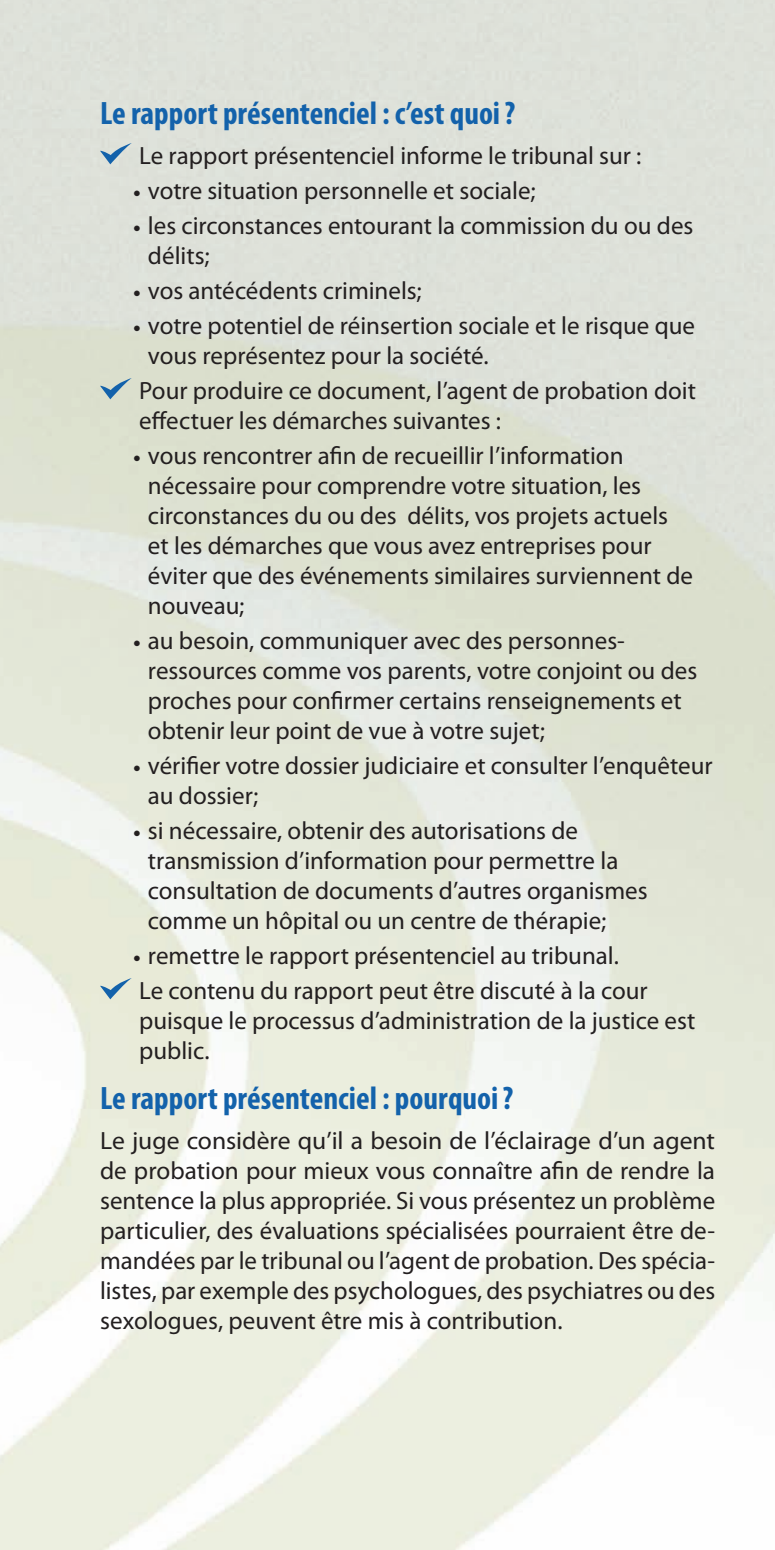
<style>
.page{position:relative;width:775px;height:1550px;background:#fff}
.page>*{position:absolute;margin:0;border:0;box-sizing:border-box;transform-origin:0 0}
.TITRE{font:700 condensed 32.5px "Myriad Pro";color:#1362ab}
.ÉNUM_1{font:25px/30px "Myriad Pro";color:#231f20}
.RÉGULIER{font:25px/30px "Myriad Pro";color:#231f20;text-align:justify}
.s1{font-family:"Helvetica";font-weight:300;font-stretch:condensed;font-size:15px}
</style>
<div class="page">
<svg style="left:100px;top:143px;width:32px;height:21px"></svg>
<svg style="left:100px;top:378px;width:32px;height:21px"></svg>
<svg style="left:100px;top:978px;width:32px;height:21px"></svg>
<p class="TITRE" style="left:100px;top:93px;width:417px">Le rapport présentenciel : c’est quoi?</p>
<p class="ÉNUM_1" style="left:139px;top:141px;width:504px">Le rapport présentenciel informe le tribunal sur :</p>
<p class="ÉNUM_1" style="left:132px;top:176px;width:404px"><span class="s1">•</span> votre situation personnelle et sociale;</p>
<p class="ÉNUM_1" style="left:148px;top:211px;width:547px;text-indent:-15px"><span class="s1">•</span> les circonstances entourant la commission du ou des délits;</p>
<p class="ÉNUM_1" style="left:132px;top:276px;width:291px"><span class="s1">•</span> vos antécédents criminels;</p>
<p class="ÉNUM_1" style="left:148px;top:311px;width:548px;text-indent:-15px"><span class="s1">•</span> votre potentiel de réinsertion sociale et le risque que vous représentez pour la société.</p>
<p class="ÉNUM_1" style="left:139px;top:376px;width:558px">Pour produire ce document, l’agent de probation doit effectuer les démarches suivantes :</p>
<p class="ÉNUM_1" style="left:148px;top:441px;width:546px;text-indent:-15px"><span class="s1">•</span> vous rencontrer afin de recueillir l’information nécessaire pour comprendre votre situation, les circonstances du ou des délits, vos projets actuels et les démarches que vous avez entreprises pour éviter que des événements similaires surviennent de nouveau;</p>
<p class="ÉNUM_1" style="left:148px;top:626px;width:551px;text-indent:-15px"><span class="s1">•</span> au besoin, communiquer avec des personnes&shy;ressources comme vos parents, votre conjoint ou des proches pour confirmer certains renseignements et obtenir leur point de vue à votre sujet;</p>
<p class="ÉNUM_1" style="left:148px;top:751px;width:566px;text-indent:-15px"><span class="s1">•</span> vérifier votre dossier judiciaire et consulter l’enquêteur au dossier;</p>
<p class="ÉNUM_1" style="left:148px;top:816px;width:501px;text-indent:-15px"><span class="s1">•</span> si nécessaire, obtenir des autorisations de transmission d’information pour permettre la consultation de documents d’autres organismes comme un hôpital ou un centre de thérapie;</p>
<p class="ÉNUM_1" style="left:132px;top:941px;width:488px"><span class="s1">•</span> remettre le rapport présentenciel au tribunal.</p>
<p class="ÉNUM_1" style="left:139px;top:976px;width:558px">Le contenu du rapport peut être discuté à la cour puisque le processus d’administration de la justice est public.</p>
<p class="TITRE" style="left:100px;top:1078px;width:415px">Le rapport présentenciel : pourquoi?</p>
<p class="RÉGULIER" style="left:100px;top:1126px;width:617px">Le juge considère qu’il a besoin de l’éclairage d’un agent de probation pour mieux vous connaître afin de rendre la sentence la plus appropriée. Si vous présentez un problème particulier, des évaluations spécialisées pourraient être de&shy;mandées par le tribunal ou l’agent de probation. Des spécia&shy;listes, par exemple des psychologues, des psychiatres ou des sexologues, peuvent être mis à contribution.</p>
</div>
